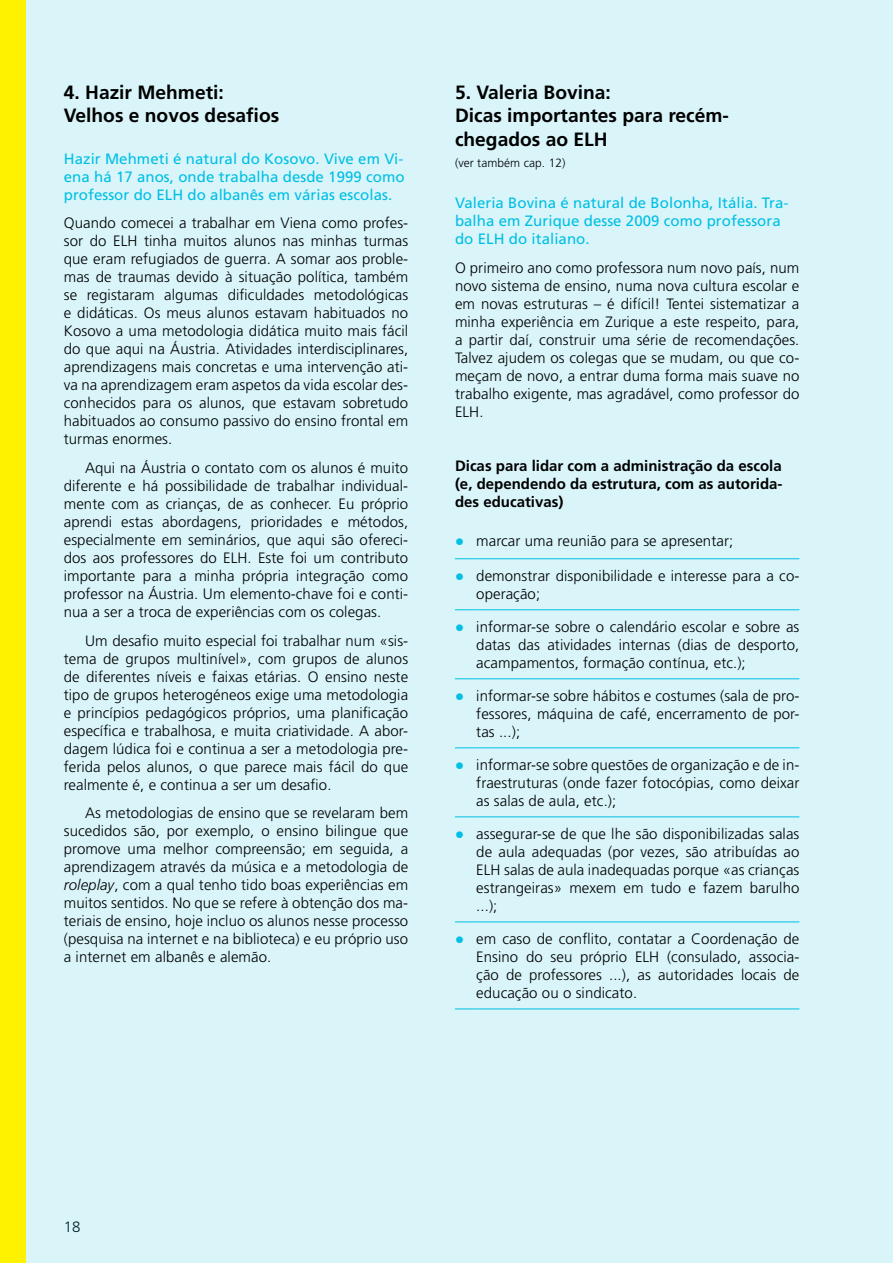
<style>
.page{position:relative;width:893px;height:1263px;background:#d9f5fa}
.page>*{position:absolute;margin:0;border:0;box-sizing:border-box;transform-origin:0 0}
.t1{font:700 19.2px/23.1px "Frutiger LT Pro";color:#000}
.t2{font:300 15px/18px "Frutiger";letter-spacing:.005em;color:#000;text-align:justify}
.t3{font:15px/18px "Frutiger LT Pro";letter-spacing:.005em;color:#00bfe4;text-align:justify}
.t4{font:700 15px/18px "Frutiger";color:#000;text-align:justify}
.t5{font:300 12px "Frutiger";letter-spacing:.005em;color:#000}
.s1{font-style:italic}
.s2{font-weight:900;font-size:18px;color:#00bfe4}
</style>
<div class="page">
<svg style="left:455px;top:558px;width:21px;height:1px"></svg>
<hr style="left:476px;top:558px;width:323px;height:1px;background:#00bfe4">
<svg style="left:455px;top:609px;width:21px;height:1px"></svg>
<hr style="left:476px;top:609px;width:323px;height:1px;background:#00bfe4">
<svg style="left:455px;top:678px;width:21px;height:1px"></svg>
<hr style="left:476px;top:678px;width:323px;height:1px;background:#00bfe4">
<svg style="left:455px;top:747px;width:21px;height:1px"></svg>
<hr style="left:476px;top:747px;width:323px;height:1px;background:#00bfe4">
<svg style="left:455px;top:816px;width:21px;height:1px"></svg>
<hr style="left:476px;top:816px;width:323px;height:1px;background:#00bfe4">
<svg style="left:455px;top:921px;width:21px;height:1px"></svg>
<hr style="left:476px;top:921px;width:323px;height:1px;background:#00bfe4">
<svg style="left:455px;top:1008px;width:21px;height:1px"></svg>
<hr style="left:476px;top:1008px;width:323px;height:1px;background:#00bfe4">
<div style="left:0;top:0;width:26px;height:1263px;background:#fff200"></div>
<p class="t1" style="left:64px;top:81px;width:217px">4. Hazir Mehmeti:<br>Velhos e novos desafios</p>
<p class="t3" style="left:64px;top:149px;width:342px">Hazir Mehmeti é natural do Kosovo. Vive em Vi&shy;ena há 17 anos, onde trabalha desde 1999 como professor do ELH do albanês em várias escolas.</p>
<p class="t2" style="left:64px;top:214px;width:346px">Quando comecei a trabalhar em Viena como profes&shy;sor do ELH tinha muitos alunos nas minhas turmas que eram refugiados de guerra. A somar aos proble&shy;mas de traumas devido à situação política, também se registaram algumas dificuldades metodológicas e didáticas. Os meus alunos estavam habituados no Kosovo a uma metodologia didática muito mais fácil do que aqui na Áustria. Atividades interdisciplinares, aprendizagens mais concretas e uma intervenção ati&shy;va na aprendizagem eram aspetos da vida escolar des&shy;conhecidos para os alunos, que estavam sobretudo habituados ao consumo passivo do ensino frontal em turmas enormes.</p>
<p class="t2" style="left:64px;top:459px;width:346px;text-indent:21px">Aqui na Áustria o contato com os alunos é muito diferente e há possibilidade de trabalhar individual&shy;mente com as crianças, de as conhecer. Eu próprio aprendi estas abordagens, prioridades e métodos, especialmente em seminários, que aqui são ofereci&shy;dos aos professores do ELH. Este foi um contributo importante para a minha própria integração como professor na Áustria. Um elemento-chave foi e conti&shy;nua a ser a troca de experiências com os colegas.</p>
<p class="t2" style="left:64px;top:631px;width:346px;text-indent:21px">Um desafio muito especial foi trabalhar num «sis&shy;tema de grupos multinível», com grupos de alunos de diferentes níveis e faixas etárias. O ensino neste tipo de grupos heterogéneos exige uma metodologia e princípios pedagógicos próprios, uma planificação específica e trabalhosa, e muita criatividade. A abor&shy;dagem lúdica foi e continua a ser a metodologia pre&shy;ferida pelos alunos, o que parece mais fácil do que realmente é, e continua a ser um desafio.</p>
<p class="t2" style="left:64px;top:804px;width:346px;text-indent:21px">As metodologias de ensino que se revelaram bem sucedidos são, por exemplo, o ensino bilingue que promove uma melhor compreensão; em seguida, a aprendizagem através da música e a metodologia de <span class="s1">roleplay</span>, com a qual tenho tido boas experiências em muitos sentidos. No que se refere à obtenção dos ma&shy;teriais de ensino, hoje incluo os alunos nesse processo (pesquisa na internet e na biblioteca) e eu próprio uso a internet em albanês e alemão.</p>
<p class="t1" style="left:455px;top:81px;width:275px">5. Valeria Bovina:<br>Dicas importantes para recém&shy;chegados ao ELH</p>
<p class="t5" style="left:455px;top:156px;width:112px">(ver também cap. 12)</p>
<p class="t3" style="left:455px;top:194px;width:335px;text-align:left">Valeria Bovina é natural de Bolonha, Itália. Tra&shy;balha em Zurique desse 2009 como professora do ELH do italiano.</p>
<p class="t2" style="left:455px;top:259px;width:346px">O primeiro ano como professora num novo país, num novo sistema de ensino, numa nova cultura escolar e em novas estruturas – é difícil! Tentei sistematizar a minha experiência em Zurique a este respeito, para, a partir daí, construir uma série de recomendações.<br>Talvez ajudem os colegas que se mudam, ou que co&shy;meçam de novo, a entrar duma forma mais suave no trabalho exigente, mas agradável, como professor do ELH.</p>
<p class="t4" style="left:455px;top:457px;width:329px">Dicas para lidar com a administração da escola (e, dependendo da estrutura, com as autorida&shy;des educativas)</p>
<p class="t2" style="left:455px;top:532px;width:280px"><span class="s2">•</span> marcar uma reunião para se apresentar;</p>
<p class="t2" style="left:476px;top:567px;width:325px;text-indent:-21px"><span class="s2">•</span> demonstrar disponibilidade e interesse para a co&shy;operação;</p>
<p class="t2" style="left:476px;top:618px;width:325px;text-indent:-21px"><span class="s2">•</span> informar-se sobre o calendário escolar e sobre as datas das atividades internas (dias de desporto, acampamentos, formação contínua, etc.);</p>
<p class="t2" style="left:476px;top:687px;width:325px;text-indent:-21px"><span class="s2">•</span> informar-se sobre hábitos e costumes (sala de pro&shy;fessores, máquina de café, encerramento de por&shy;tas ...);</p>
<p class="t2" style="left:476px;top:756px;width:325px;text-indent:-21px"><span class="s2">•</span> informar-se sobre questões de organização e de in&shy;fraestruturas (onde fazer fotocópias, como deixar as salas de aula, etc.);</p>
<p class="t2" style="left:476px;top:825px;width:325px;text-indent:-21px"><span class="s2">•</span> assegurar-se de que lhe são disponibilizadas salas de aula adequadas (por vezes, são atribuídas ao ELH salas de aula inadequadas porque «as crianças estrangeiras» mexem em tudo e fazem barulho ...);</p>
<p class="t2" style="left:476px;top:930px;width:325px;text-indent:-21px"><span class="s2">•</span> em caso de conflito, contatar a Coordenação de Ensino do seu próprio ELH (consulado, associa&shy;ção de professores ...), as autoridades locais de educação ou o sindicato.</p>
<p class="t2" style="left:64px;top:1218px;width:18px">18</p>
</div>
